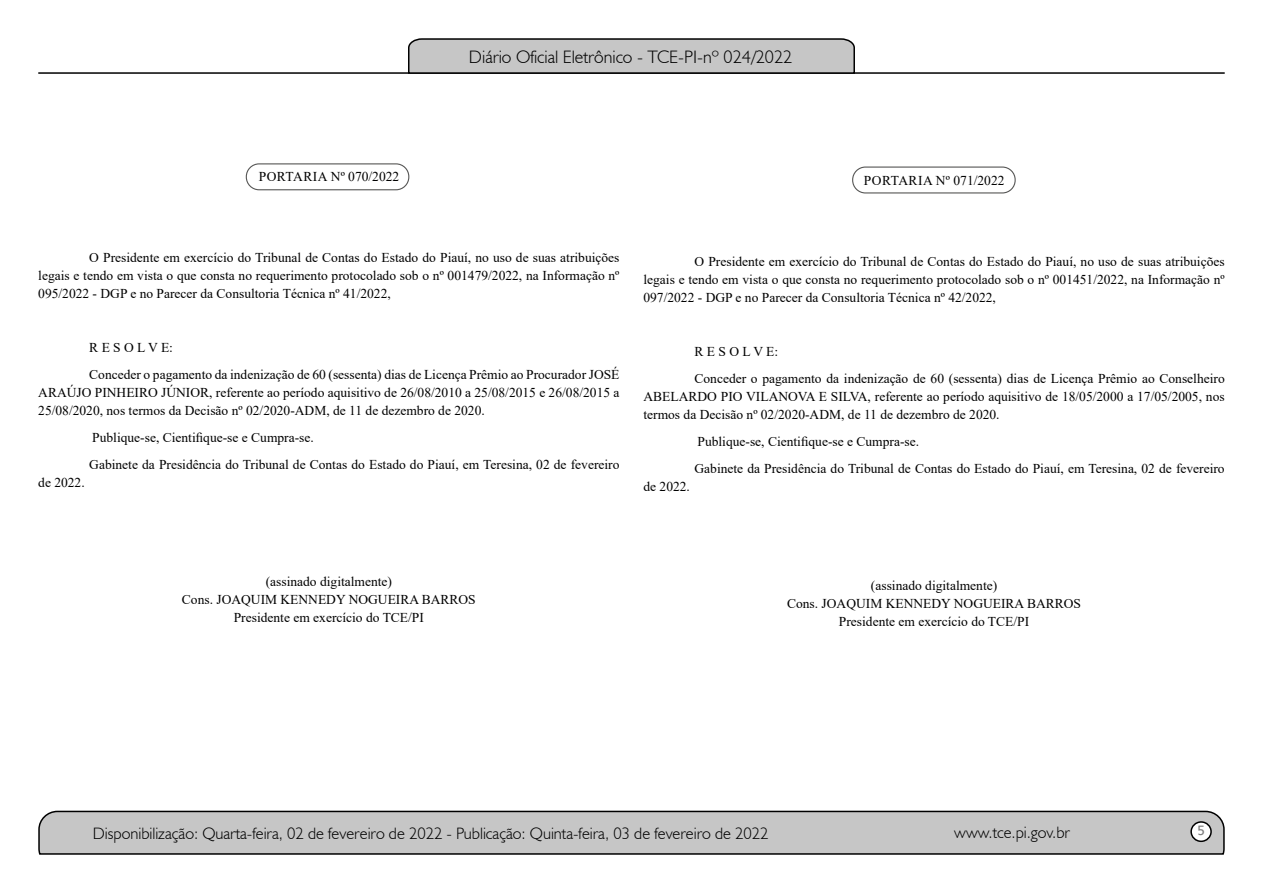
<style>
.page{position:relative;width:1263px;height:893px;background:#fff}
.page>*{position:absolute;margin:0;border:0;box-sizing:border-box;transform-origin:0 0}
.t1{font:300 18px "Humanist 521 BT";color:#000}
.t2{font:300 16.5px "Humanist 521 BT";color:#000}
.t3{font:15px "Estrangelo Edessa";color:#808080}
.t4{font:13.5px/18px "Times New Roman";color:#000}
</style>
<div class="page">
<svg style="left:38px;top:810px;width:1187px;height:45px;background:#b9b9b9"></svg>
<div style="left:1191px;top:822px;width:20px;height:19px;background:#fff;border-radius:50%"></div>
<div style="left:1190px;top:821px;width:22px;height:21px;border:2px solid #000;border-radius:50%"></div>
<hr style="left:38px;top:72px;width:1187px;height:2px;background:#000">
<svg style="left:407px;top:38px;width:449px;height:36px;background:#b4b4b4"></svg>
<div style="left:246px;top:163px;width:163px;height:27px;border:1px solid #575756;border-radius:13px"></div>
<div style="left:852px;top:167px;width:164px;height:27px;border:1px solid #575756;border-radius:13px"></div>
<p class="t4" style="left:259px;top:167px;width:142px">PORTARIA Nº 070/2022</p>
<h1 class="t1" style="left:469px;top:46px;width:325px">Diário Oficial Eletrônico - TCE-PI-nº 024/2022</h1>
<p class="t4" style="left:864px;top:171px;width:142px">PORTARIA Nº 071/2022</p>
<p class="t4" style="left:38px;top:248px;width:583px;text-align:justify;text-indent:51px">O Presidente em exercício do Tribunal de Contas do Estado do Piauí, no uso de suas atribuições legais e tendo em vista o que consta no requerimento protocolado sob o nº 001479/2022, na Informação nº 095/2022 - DGP e no Parecer da Consultoria Técnica nº 41/2022,</p>
<p class="t4" style="left:89px;top:334px;width:532px;line-height:27px">R E S O L V E:<br>Conceder o pagamento da indenização de 60 (sessenta) dias de Licença Prêmio ao Procurador JOSÉ</p>
<p class="t4" style="left:38px;top:383px;width:583px">ARAÚJO PINHEIRO JÚNIOR, referente ao período aquisitivo de 26/08/2010 a 25/08/2015 e 26/08/2015 a<br>25/08/2020, nos termos da Decisão nº 02/2020-ADM, de 11 de dezembro de 2020.</p>
<p class="t4" style="left:89px;top:424px;width:532px;line-height:27px">Publique-se, Cientifique-se e Cumpra-se.<br>Gabinete da Presidência do Tribunal de Contas do Estado do Piauí, em Teresina, 02 de fevereiro</p>
<p class="t4" style="left:38px;top:473px;width:48px">de 2022.</p>
<p class="t4" style="left:643px;top:252px;width:583px;text-align:justify;text-indent:51px">O Presidente em exercício do Tribunal de Contas do Estado do Piauí, no uso de suas atribuições legais e tendo em vista o que consta no requerimento protocolado sob o nº 001451/2022, na Informação nº 097/2022 - DGP e no Parecer da Consultoria Técnica nº 42/2022,</p>
<p class="t4" style="left:694px;top:337px;width:532px;line-height:27px">R E S O L V E:<br>Conceder o pagamento da indenização de 60 (sessenta) dias de Licença Prêmio ao Conselheiro</p>
<p class="t4" style="left:643px;top:387px;width:583px">ABELARDO PIO VILANOVA E SILVA, referente ao período aquisitivo de 18/05/2000 a 17/05/2005, nos termos da Decisão nº 02/2020-ADM, de 11 de dezembro de 2020.</p>
<p class="t4" style="left:694px;top:427px;width:532px;line-height:27px">Publique-se, Cientifique-se e Cumpra-se.<br>Gabinete da Presidência do Tribunal de Contas do Estado do Piauí, em Teresina, 02 de fevereiro</p>
<p class="t4" style="left:643px;top:477px;width:48px">de 2022.</p>
<p class="t4" style="left:182px;top:572px;width:295px;text-align:center">(assinado digitalmente)<br>Cons. JOAQUIM KENNEDY NOGUEIRA BARROS<br>Presidente em exercício do TCE/PI</p>
<p class="t4" style="left:787px;top:576px;width:295px;text-align:center">(assinado digitalmente)<br>Cons. JOAQUIM KENNEDY NOGUEIRA BARROS<br>Presidente em exercício do TCE/PI</p>
<p class="t2" style="left:93px;top:823px;width:677px">Disponibilização: Quarta-feira, 02 de fevereiro de 2022 - Publicação: Quinta-feira, 03 de fevereiro de 2022</p>
<p class="t2" style="left:954px;top:822px;width:117px">www.tce.pi.gov.br</p>
<p class="t3" style="left:1197px;top:823px;width:9px">5</p>
</div>
